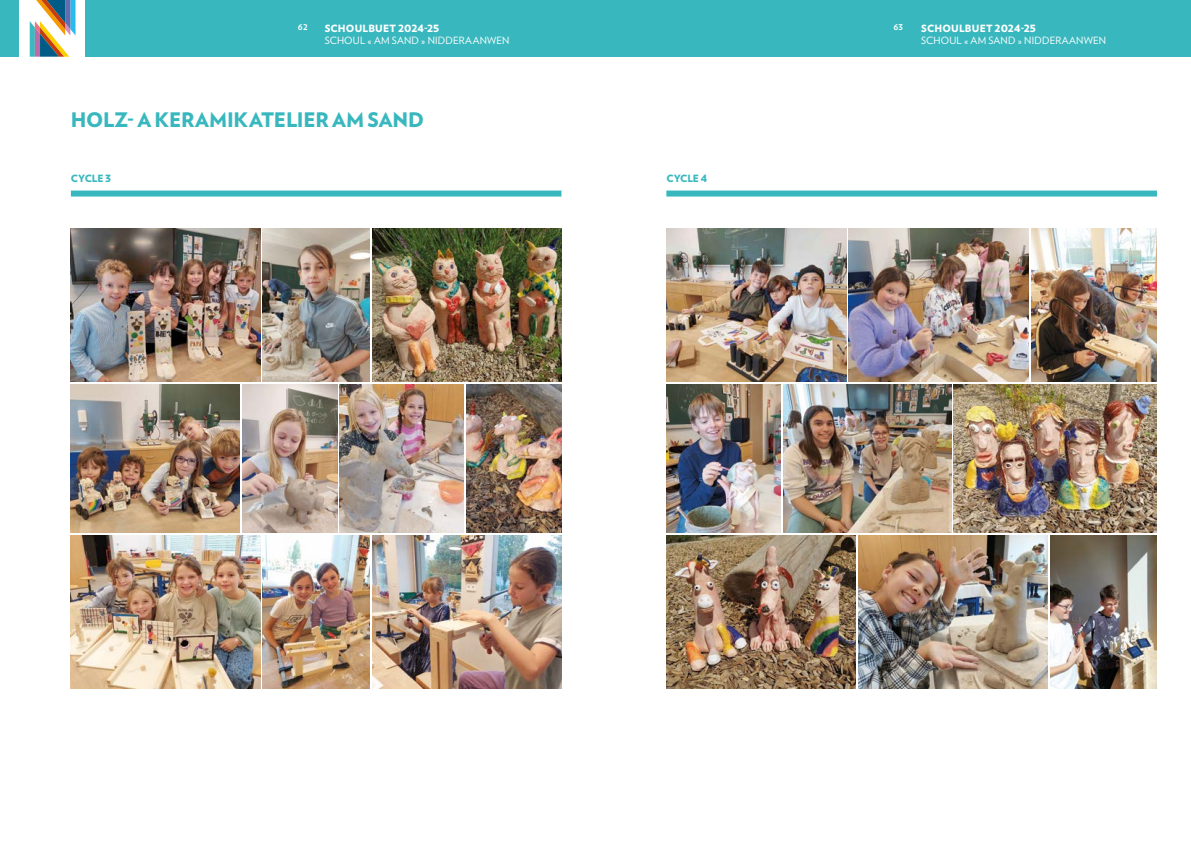
<style>
.page{position:relative;width:1191px;height:842px;background:#fff}
.page>*{position:absolute;margin:0;border:0;box-sizing:border-box;transform-origin:0 0}
.t1{font:900 20px "Verlag";letter-spacing:-.01em;color:#38b8be}
.t2{font:10px "Verlag";letter-spacing:.02em;color:#fff}
.t3{font:900 10px "Verlag";letter-spacing:.015em;color:#fff}
.t4{font:900 10px "Verlag";letter-spacing:-.005em;color:#38b8be}
.t5{font:700 10px "Verlag";color:#fff}
</style>
<div class="page">
<svg style="left:29px;top:0;width:46px;height:57px"></svg>
<div style="left:0;top:0;width:19px;height:57px;background:#38b8be"></div>
<div style="left:85px;top:0;width:1106px;height:57px;background:#38b8be"></div>
<div style="left:71px;top:191px;width:490px;height:6px;background:#38b8be"></div>
<div style="left:666px;top:191px;width:491px;height:6px;background:#38b8be"></div>
<img style="left:263px;top:536px;width:106px;height:153px">
<img style="left:372px;top:536px;width:189px;height:153px">
<img style="left:71px;top:536px;width:189px;height:153px">
<img style="left:71px;top:384px;width:168px;height:149px">
<img style="left:242px;top:384px;width:95px;height:149px">
<img style="left:340px;top:384px;width:124px;height:149px">
<img style="left:467px;top:384px;width:94px;height:149px">
<img style="left:71px;top:228px;width:189px;height:153px">
<img style="left:263px;top:228px;width:106px;height:153px">
<img style="left:372px;top:228px;width:189px;height:153px">
<img style="left:1050px;top:536px;width:106px;height:153px">
<img style="left:666px;top:228px;width:180px;height:153px">
<img style="left:849px;top:228px;width:179px;height:153px">
<img style="left:1031px;top:228px;width:125px;height:153px">
<img style="left:666px;top:384px;width:114px;height:149px">
<img style="left:783px;top:384px;width:168px;height:149px">
<img style="left:954px;top:384px;width:203px;height:149px">
<img style="left:858px;top:536px;width:189px;height:153px">
<img style="left:666px;top:536px;width:189px;height:153px">
<p class="t5" style="left:298px;top:18px;width:11px">62</p>
<p class="t5" style="left:893px;top:18px;width:11px">63</p>
<p class="t3" style="left:325px;top:20px;width:116px">SCHOULBUET 2024-25</p>
<p class="t2" style="left:325px;top:33px;width:186px">SCHOUL « AM SAND » NIDDERAANWEN</p>
<p class="t3" style="left:921px;top:20px;width:116px">SCHOULBUET 2024-25</p>
<p class="t2" style="left:921px;top:33px;width:186px">SCHOUL « AM SAND » NIDDERAANWEN</p>
<h1 class="t1" style="left:71px;top:103px;width:355px">HOLZ- A KERAMIKATELIER AM SAND</h1>
<p class="t4" style="left:71px;top:170px;width:42px">CYCLE 3</p>
<p class="t4" style="left:666px;top:170px;width:42px">CYCLE 4</p>
</div>
